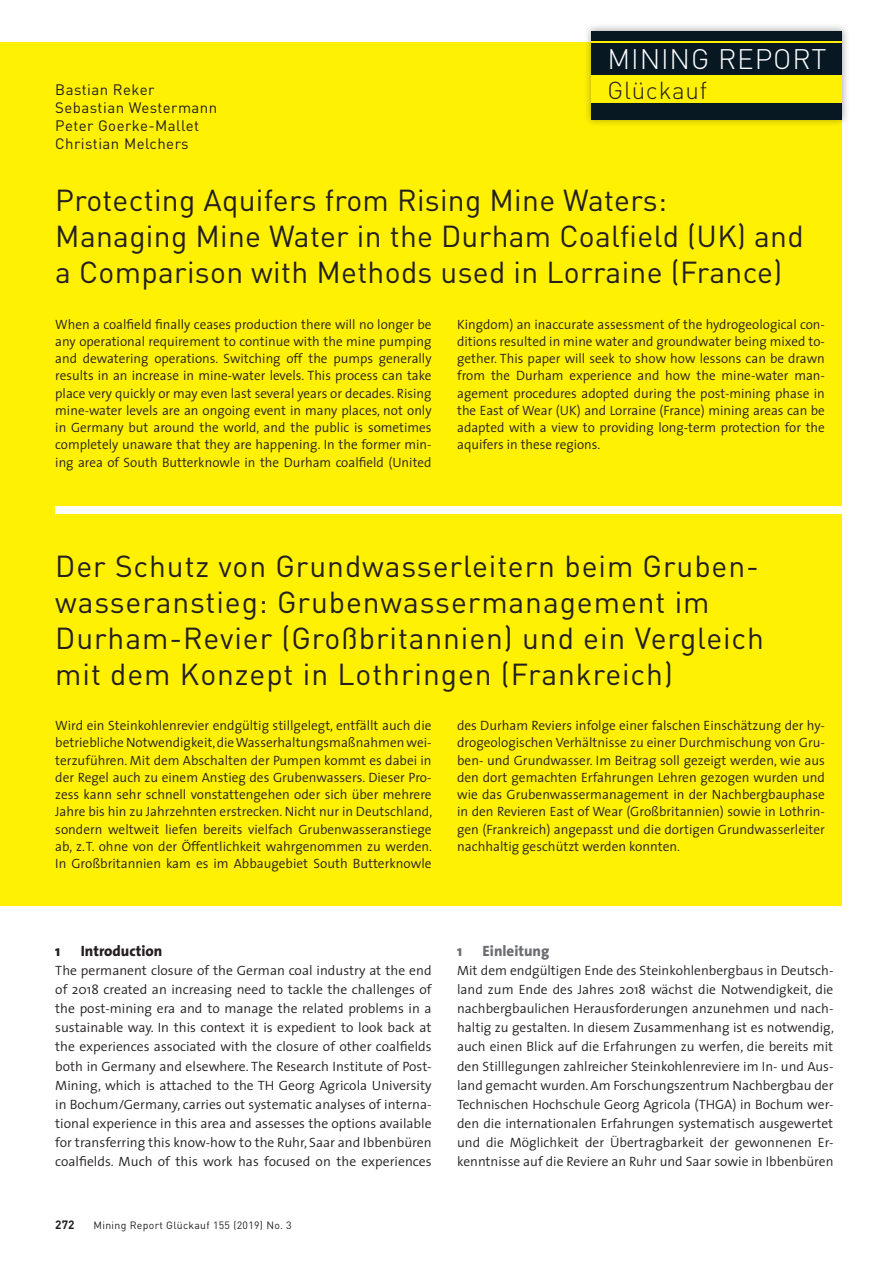
<style>
.page{position:relative;width:893px;height:1263px;background:#fff}
.page>*{position:absolute;margin:0;border:0;box-sizing:border-box;transform-origin:0 0}
.t1{font:30px/36px "DIN";letter-spacing:.03em;color:#231f20}
.t2{font:30px/36px "DIN";letter-spacing:.01em;color:#231f20}
.t3{font:300 27.9px "DIN";letter-spacing:.03em;color:#fff}
.t4{font:300 24.3px "DIN";letter-spacing:.03em;color:#231f20}
.t5{font:15px/18px "DIN";letter-spacing:.03em;color:#231f20}
.t6{font:800 15px "The Sans";color:#231f20}
.t7{font:800 15px "The Sans";color:#6c6d70}
.t8{font:300 13.5px/17.2px "The Sans";color:#231f20;text-align:justify}
.t9{font:700 12px "DIN";color:#231f20}
.t10{font:10.5px "DIN";letter-spacing:.03em;color:#231f20}
</style>
<div class="page">
<div style="left:0;top:43px;width:842px;height:863px;background:#fff101"></div>
<div style="left:55px;top:506px;width:821px;height:7px;background:#fff"></div>
<div style="left:583px;top:22px;width:267px;height:106px;background:#231f20;opacity:.35"></div>
<div style="left:592px;top:31px;width:250px;height:88px;background:#071822"></div>
<hr style="left:592px;top:41px;width:250px;height:2px;background:#fff101">
<div style="left:592px;top:76px;width:250px;height:27px;background:#fff101"></div>
<p class="t5" style="left:55px;top:81px;width:164px">Bastian Reker<br>Sebastian Westermann<br>Peter Goerke-Mallet<br>Christian Melchers</p>
<h2 class="t3" style="left:607px;top:40px;width:221px">MINING REPORT</h2>
<h3 class="t4" style="left:607px;top:74px;width:101px">Glückauf</h3>
<h1 class="t2" style="left:55px;top:181px;width:750px">Protecting Aquifers from Rising Mine Waters:<br>Managing Mine Water in the Durham Coalfield (UK) and a Comparison with Methods used in Lorraine (France)</h1>
<p class="t8" style="left:55px;top:315px;width:378px">When a coalfield finally ceases production there will no longer be any operational requirement to continue with the mine pumping and dewatering operations. Switching off the pumps generally results in an increase in mine-water levels. This process can take place very quickly or may even last several years or decades. Rising mine-water levels are an ongoing event in many places, not only in Germany but around the world, and the public is sometimes completely unaware that they are happening. In the former min&shy;ing area of South Butterknowle in the Durham coalfield (United</p>
<p class="t8" style="left:457px;top:315px;width:369px">Kingdom) an inaccurate assessment of the hydrogeological con&shy;ditions resulted in mine water and groundwater being mixed to&shy;gether. This paper will seek to show how lessons can be drawn from the Durham experience and how the mine-water man&shy;agement procedures adopted during the post-mining phase in the East of Wear (UK) and Lorraine (France) mining areas can be adapted with a view to providing long-term protection for the aquifers in these regions.</p>
<h1 class="t1" style="left:55px;top:548px;width:710px">Der Schutz von Grundwasserleitern beim Gruben&shy;wasseranstieg: Grubenwassermanagement im Durham-Revier (Großbritannien) und ein Vergleich mit dem Konzept in Lothringen (Frankreich)</h1>
<p class="t8" style="left:55px;top:716px;width:378px">Wird ein Steinkohlenrevier endgültig stillgelegt, entfällt auch die betriebliche Notwendigkeit, die Wasserhaltungsmaßnahmen wei&shy;terzuführen. Mit dem Abschalten der Pumpen kommt es dabei in der Regel auch zu einem Anstieg des Grubenwassers. Dieser Pro&shy;zess kann sehr schnell vonstattengehen oder sich über mehrere Jahre bis hin zu Jahrzehnten erstrecken. Nicht nur in Deutschland, sondern weltweit liefen bereits vielfach Grubenwasseranstiege ab, z.T. ohne von der Öffentlichkeit wahrgenommen zu werden.<br>In Großbritannien kam es im Abbaugebiet South Butterknowle</p>
<p class="t8" style="left:457px;top:717px;width:369px">des Durham Reviers infolge einer falschen Einschätzung der hy&shy;drogeologischen Verhältnisse zu einer Durchmischung von Gru&shy;ben- und Grundwasser. Im Beitrag soll gezeigt werden, wie aus den dort gemachten Erfahrungen Lehren gezogen wurden und wie das Grubenwassermanagement in der Nachbergbauphase in den Revieren East of Wear (Großbritannien) sowie in Lothrin&shy;gen (Frankreich) angepasst und die dortigen Grundwasserleiter nachhaltig geschützt werden konnten.</p>
<p class="t6" style="left:55px;top:938px;width:7px">1</p>
<p class="t6" style="left:81px;top:938px;width:83px">Introduction</p>
<p class="t8" style="left:55px;top:960px;width:378px;line-height:19.2px">The permanent closure of the German coal industry at the end of 2018 created an increasing need to tackle the challenges of the post-mining era and to manage the related problems in a sustainable way. In this context it is expedient to look back at the experiences associated with the closure of other coalfields both in Germany and elsewhere. The Research Institute of Post-Mining, which is attached to the TH Georg Agricola University in Bochum/Germany, carries out systematic analyses of interna&shy;tional experience in this area and assesses the options available for transferring this know-how to the Ruhr, Saar and Ibbenbüren coalfields. Much of this work has focused on the experiences</p>
<p class="t9" style="left:55px;top:1217px;width:21px">272</p>
<p class="t10" style="left:94px;top:1218px;width:200px">Mining Report Glückauf 155 (2019) No. 3</p>
<p class="t7" style="left:457px;top:938px;width:7px">1</p>
<p class="t7" style="left:483px;top:938px;width:68px">Einleitung</p>
<p class="t8" style="left:457px;top:960px;width:378px;line-height:19.2px">Mit dem endgültigen Ende des Steinkohlenbergbaus in Deutsch&shy;land zum Ende des Jahres 2018 wächst die Notwendigkeit, die nachbergbaulichen Herausforderungen anzunehmen und nach&shy;haltig zu gestalten. In diesem Zusammenhang ist es notwendig, auch einen Blick auf die Erfahrungen zu werfen, die bereits mit den Stilllegungen zahlreicher Steinkohlenreviere im In- und Aus&shy;land gemacht wurden. Am Forschungszentrum Nachbergbau der Technischen Hochschule Georg Agricola (THGA) in Bochum wer&shy;den die internationalen Erfahrungen systematisch ausgewertet und die Möglichkeit der Übertragbarkeit der gewonnenen Er&shy;kenntnisse auf die Reviere an Ruhr und Saar sowie in Ibbenbüren</p>
</div>
